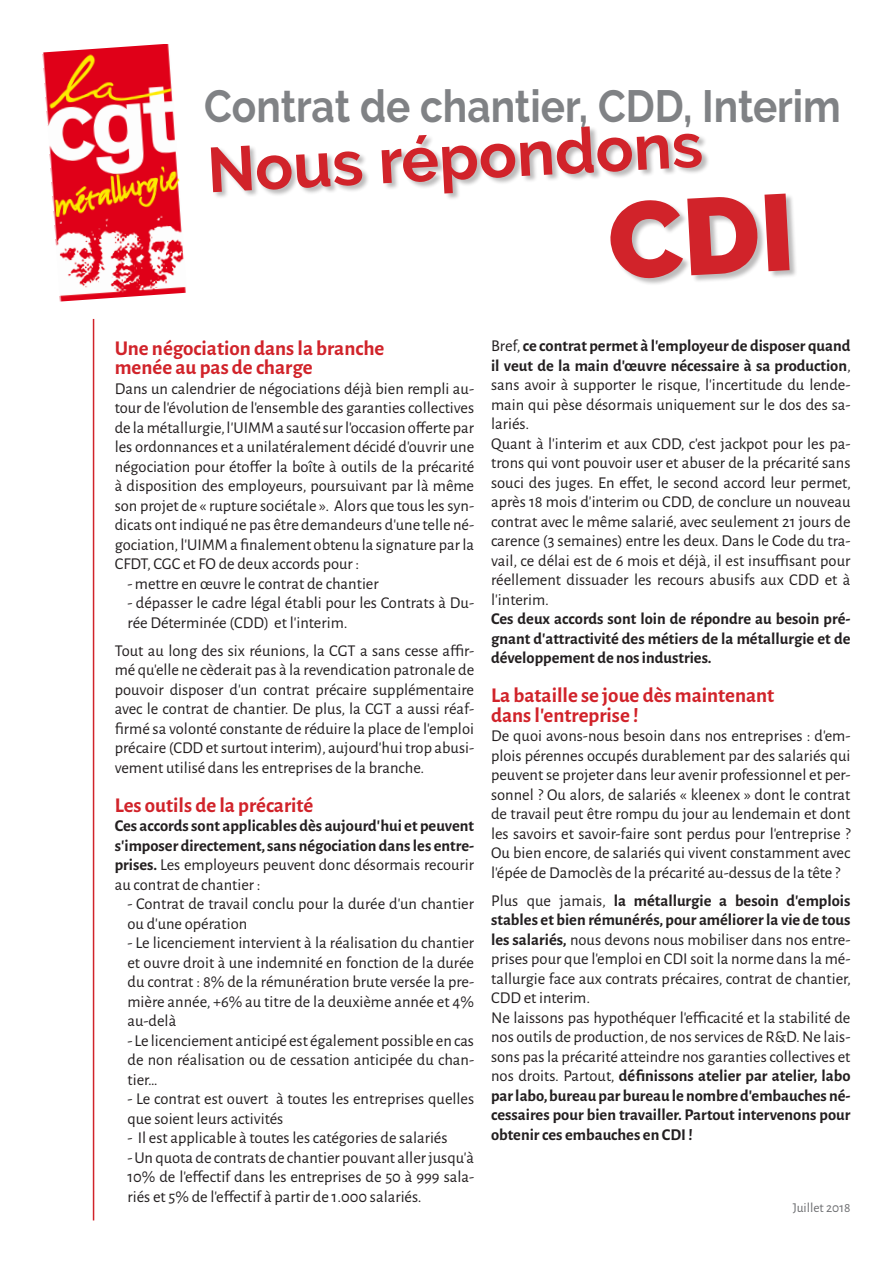
<style>
.page{position:relative;width:893px;height:1263px;background:#fff}
.page>*{position:absolute;margin:0;border:0;box-sizing:border-box;transform-origin:0 0}
.t1{font:700 63px "Raleway";color:#d1232a}
.t2{font:700 45px "Raleway";color:#808285;scale:.9 1}
.t3{font:700 21px "Alegreya Sans";color:#d1232a}
.t4{font:16.5px/19.5px "Alegreya Sans";color:#231f20;text-align:justify}
.t5{font:700 16.5px/19.5px "Alegreya Sans";color:#231f20;text-align:justify}
.t6{font:13.5px "Alegreya Sans";color:#6c6d70}
.s1{font-weight:400}
.s2{font-weight:700}
</style>
<div class="page">
<div style="left:211px;top:126px;width:586px;height:160px;background:#231f20;opacity:.3"></div>
<img style="left:42px;top:44px;width:144px;height:258px">
<hr style="left:93px;top:319px;width:1px;height:901px;background:#d1232a">
<svg style="left:608px;top:194px;width:181px;height:86px"></svg>
<p class="t2" style="left:204px;top:80px;width:709px">Contrat de chantier, CDD, Interim</p>
<p class="t1" style="left:205px;top:134px;width:497px;rotate:-3deg">Nous répondons</p>
<p class="t3" style="left:115px;top:333px;width:271px">Une négociation dans la branche</p>
<p class="t3" style="left:115px;top:352px;width:199px">menée au pas de charge</p>
<p class="t4" style="left:115px;top:378px;width:361px">Dans un calendrier de négociations déjà bien rempli au&shy;tour de l’évolution de l’ensemble des garanties collectives de la métallurgie, l’UIMM a sauté sur l’occasion offerte par les ordonnances et a unilatéralement décidé d’ouvrir une négociation pour étoffer la boîte à outils de la précarité à disposition des employeurs, poursuivant par là même son projet de « rupture sociétale ». Alors que tous les syn&shy;dicats ont indiqué ne pas être demandeurs d’une telle né&shy;gociation, l’UIMM a finalement obtenu la signature par la CFDT, CGC et FO de deux accords pour :</p>
<p class="t4" style="left:128px;top:573px;width:253px">- mettre en œuvre le contrat de chantier</p>
<p class="t4" style="left:128px;top:593px;width:348px">- dépasser le cadre légal établi pour les Contrats à Du&shy;rée Déterminée (CDD) et l’interim.</p>
<p class="t4" style="left:115px;top:640px;width:361px">Tout au long des six réunions, la CGT a sans cesse affir&shy;mé qu’elle ne cèderait pas à la revendication patronale de pouvoir disposer d’un contrat précaire supplémentaire avec le contrat de chantier. De plus, la CGT a aussi réaf&shy;firmé sa volonté constante de réduire la place de l’emploi précaire (CDD et surtout interim), aujourd’hui trop abusi&shy;vement utilisé dans les entreprises de la branche.</p>
<p class="t3" style="left:115px;top:790px;width:200px">Les outils de la précarité</p>
<p class="t5" style="left:115px;top:815px;width:361px">Ces accords sont applicables dès aujourd’hui et peuvent s’imposer directement, sans négociation dans les entre&shy;prises. <span class="s1">Les employeurs peuvent donc désormais recourir au contrat de chantier :</span></p>
<p class="t4" style="left:128px;top:894px;width:348px">- Contrat de travail conclu pour la durée d’un chantier ou d’une opération</p>
<p class="t4" style="left:128px;top:933px;width:348px">- Le licenciement intervient à la réalisation du chantier et ouvre droit à une indemnité en fonction de la durée du contrat : 8% de la rémunération brute versée la pre&shy;mière année, +6% au titre de la deuxième année et 4% au-delà</p>
<p class="t4" style="left:128px;top:1030px;width:348px">- Le licenciement anticipé est également possible en cas de non réalisation ou de cessation anticipée du chan&shy;tier…</p>
<p class="t4" style="left:128px;top:1089px;width:348px">- Le contrat est ouvert à toutes les entreprises quelles que soient leurs activités</p>
<p class="t4" style="left:128px;top:1128px;width:321px">- Il est applicable à toutes les catégories de salariés</p>
<p class="t4" style="left:128px;top:1147px;width:348px">- Un quota de contrats de chantier pouvant aller jusqu’à 10% de l’effectif dans les entreprises de 50 à 999 sala&shy;riés et 5% de l’effectif à partir de 1.000 salariés.</p>
<p class="t4" style="left:491px;top:335px;width:361px">Bref, <span class="s2">ce contrat permet à l’employeur de disposer quand il veut de la main d’œuvre nécessaire à sa production</span>, sans avoir à supporter le risque, l’incertitude du lende&shy;main qui pèse désormais uniquement sur le dos des sa&shy;lariés.</p>
<p class="t4" style="left:491px;top:433px;width:361px">Quant à l’interim et aux CDD, c’est jackpot pour les pa&shy;trons qui vont pouvoir user et abuser de la précarité sans souci des juges. En effet, le second accord leur permet, après 18 mois d’interim ou CDD, de conclure un nouveau contrat avec le même salarié, avec seulement 21 jours de carence (3 semaines) entre les deux. Dans le Code du tra&shy;vail, ce délai est de 6 mois et déjà, il est insuffisant pour réellement dissuader les recours abusifs aux CDD et à l’interim.</p>
<p class="t5" style="left:491px;top:608px;width:361px">Ces deux accords sont loin de répondre au besoin pré&shy;gnant d’attractivité des métiers de la métallurgie et de développement de nos industries.</p>
<p class="t3" style="left:491px;top:680px;width:285px">La bataille se joue dès maintenant</p>
<p class="t3" style="left:491px;top:700px;width:149px">dans l’entreprise !</p>
<p class="t4" style="left:491px;top:725px;width:361px">De quoi avons-nous besoin dans nos entreprises : d’em&shy;plois pérennes occupés durablement par des salariés qui peuvent se projeter dans leur avenir professionnel et per&shy;sonnel ? Ou alors, de salariés « kleenex » dont le contrat de travail peut être rompu du jour au lendemain et dont les savoirs et savoir-faire sont perdus pour l’entreprise ?<br>Ou bien encore, de salariés qui vivent constamment avec l’épée de Damoclès de la précarité au-dessus de la tête ?</p>
<p class="t4" style="left:491px;top:890px;width:361px">Plus que jamais, <span class="s2">la métallurgie a besoin d’emplois stables et bien rémunérés, pour améliorer la vie de tous les salariés,</span> nous devons nous mobiliser dans nos entre&shy;prises pour que l’emploi en CDI soit la norme dans la mé&shy;tallurgie face aux contrats précaires, contrat de chantier, CDD et interim.</p>
<p class="t4" style="left:491px;top:1007px;width:361px">Ne laissons pas hypothéquer l’efficacité et la stabilité de nos outils de production, de nos services de R&amp;D. Ne lais&shy;sons pas la précarité atteindre nos garanties collectives et nos droits. Partout, <span class="s2">définissons atelier par atelier, labo par labo, bureau par bureau le nombre d’embauches né&shy;cessaires pour bien travailler. Partout intervenons pour obtenir ces embauches en CDI !</span></p>
<p class="t6" style="left:793px;top:1198px;width:59px">Juillet 2018</p>
</div>
